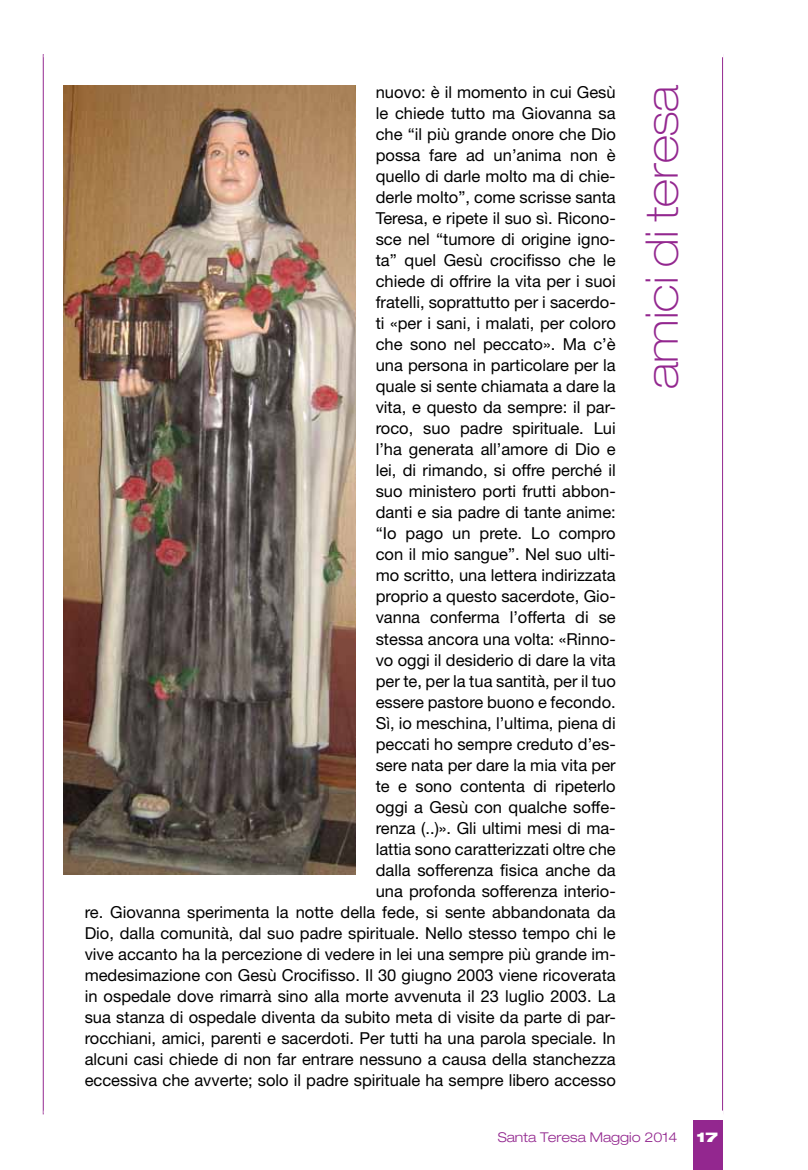
<style>
.page{position:relative;width:808px;height:1170px;background:#fff}
.page>*{position:absolute;margin:0;border:0;box-sizing:border-box;transform-origin:0 0}
.t1{font:100 expanded 45px "Helvetica Neue";color:#93278f}
.t2{font:16.5px/21px "Helvetica Neue";color:#000;text-align:right}
.t3{font:300 expanded 13.5px "Helvetica Neue";color:#93278f}
.t4{font:900 expanded 13.5px "Helvetica Neue";color:#fff}
</style>
<div class="page">
<div style="left:693px;top:1120px;width:30px;height:49px;background:#93278f"></div>
<div style="left:43px;top:54px;width:680px;height:1060px;background:#fff;border:1px solid #93278f"></div>
<img style="left:63px;top:85px;width:293px;height:789px">
<div style="left:44px;top:51px;width:679px;height:6px;background:#fff"></div>
<div style="left:44px;top:1110px;width:679px;height:6px;background:#fff"></div>
<p class="t2" style="left:85px;top:81px;width:533px">nuovo: è il momento in cui Gesù<br>le chiede tutto ma Giovanna sa<br>che “il più grande onore che Dio<br>possa fare ad un’anima non è<br>quello di darle molto ma di chie-<br>derle molto”, come scrisse santa<br>Teresa, e ripete il suo sì. Ricono-<br>sce nel “tumore di origine igno-<br>ta” quel Gesù crocifisso che le<br>chiede di offrire la vita per i suoi<br>fratelli, soprattutto per i sacerdo-<br>ti «per i sani, i malati, per coloro<br>che sono nel peccato». Ma c’è<br>una persona in particolare per la<br>quale si sente chiamata a dare la<br>vita, e questo da sempre: il par-<br>roco, suo padre spirituale. Lui<br>l’ha generata all’amore di Dio e<br>lei, di rimando, si offre perché il<br>suo ministero porti frutti abbon-<br>danti e sia padre di tante anime:<br>“Io pago un prete. Lo compro<br>con il mio sangue”. Nel suo ulti-<br>mo scritto, una lettera indirizzata<br>proprio a questo sacerdote, Gio-<br>vanna conferma l’offerta di se<br>stessa ancora una volta: «Rinno-<br>vo oggi il desiderio di dare la vita<br>per te, per la tua santità, per il tuo<br>essere pastore buono e fecondo.<br>Sì, io meschina, l’ultima, piena di<br>peccati ho sempre creduto d’es-<br>sere nata per dare la mia vita per<br>te e sono contenta di ripeterlo<br>oggi a Gesù con qualche soffe-<br>renza (..)». Gli ultimi mesi di ma-<br>lattia sono caratterizzati oltre che<br>dalla sofferenza fisica anche da<br>una profonda sofferenza interio-<br>re. Giovanna sperimenta la notte della fede, si sente abbandonata da Dio, dalla comunità, dal suo padre spirituale. Nello stesso tempo chi le vive accanto ha la percezione di vedere in lei una sempre più grande im&shy;medesimazione con Gesù Crocifisso. Il 30 giugno 2003 viene ricoverata in ospedale dove rimarrà sino alla morte avvenuta il 23 luglio 2003. La sua stanza di ospedale diventa da subito meta di visite da parte di par&shy;rocchiani, amici, parenti e sacerdoti. Per tutti ha una parola speciale. In alcuni casi chiede di non far entrare nessuno a causa della stanchezza eccessiva che avverte; solo il padre spirituale ha sempre libero accesso</p>
<h1 class="t1" style="left:635px;top:389px;width:306px;rotate:-90deg">amici di teresa</h1>
<p class="t3" style="left:498px;top:1128px;width:181px">Santa Teresa Maggio 2014</p>
<p class="t4" style="left:696px;top:1127px;width:23px">17</p>
</div>
